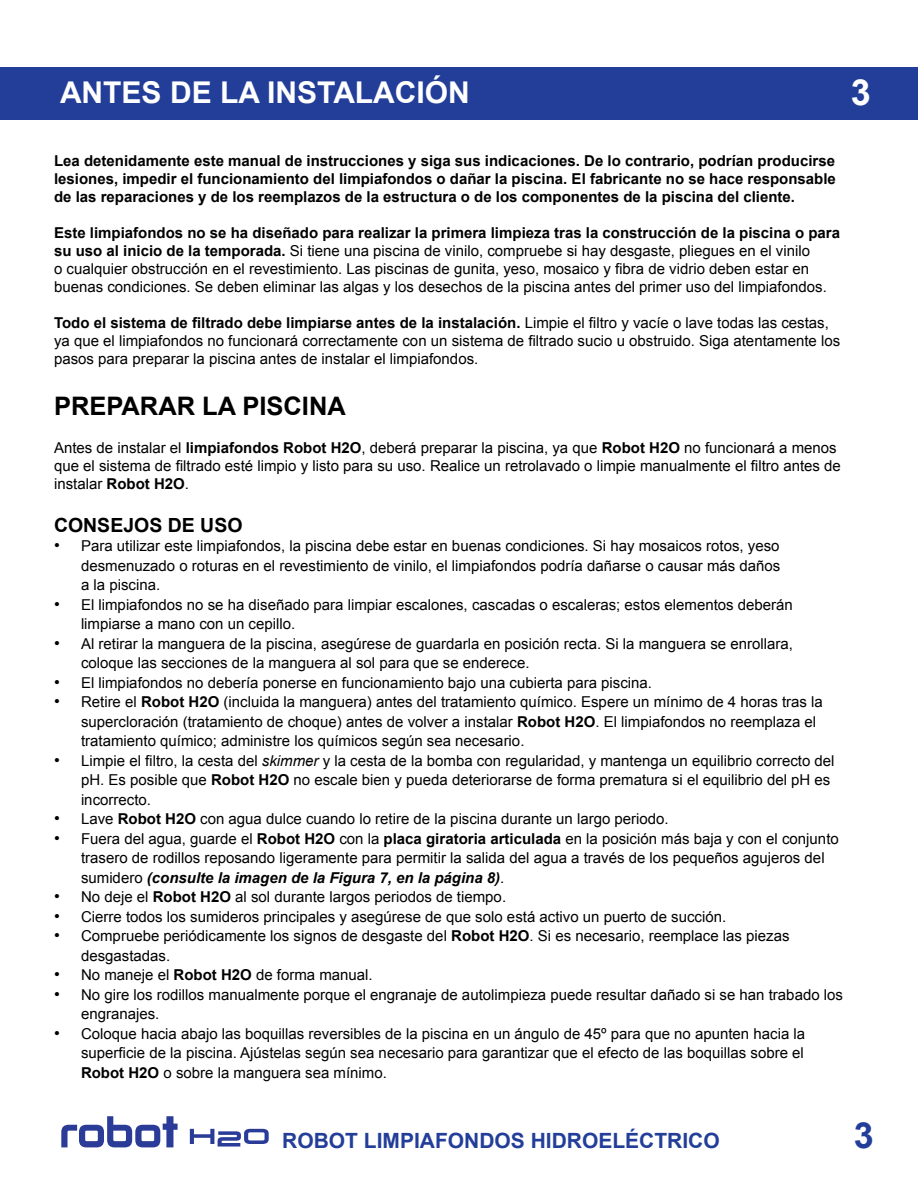
<style>
.page{position:relative;width:918px;height:1188px;background:#fff}
.page>*{position:absolute;margin:0;border:0;box-sizing:border-box;transform-origin:0 0}
.t1{font:700 36px "Arial";color:#fff}
.t2{font:700 36px "Arial";color:#233e99}
.t3{font:700 30px "Arial";color:#fff}
.t4{font:700 25.5px "Arial";color:#000}
.t5{font:700 21px "Arial";color:#233e99}
.t6{font:700 19.5px "Arial";color:#000}
.t7{font:15px/19.5px "Arial";color:#000}
.t8{font:700 15px/18px "Arial";color:#000;text-align:justify}
.s1{font-weight:700}
.s2{font-size:16.5px}
.s3{font-style:italic}
.s4{font-weight:700;font-style:italic}
</style>
<div class="page">
<div style="left:0;top:67px;width:918px;height:53px;background:#233e99"></div>
<svg style="left:190px;top:1129px;width:79px;height:18px"></svg>
<svg style="left:61px;top:1116px;width:117px;height:31px"></svg>
<h2 class="t3" style="left:60px;top:72px;width:411px">ANTES DE LA INSTALACIÓN</h2>
<h1 class="t1" style="left:851px;top:68px;width:22px">3</h1>
<p class="t8" style="left:54px;top:153px;width:783px">Lea detenidamente este manual de instrucciones y siga sus indicaciones. De lo contrario, podrían producirse lesiones, impedir el funcionamiento del limpiafondos o dañar la piscina. El fabricante no se hace responsable de las reparaciones y de los reemplazos de la estructura o de los componentes de la piscina del cliente.</p>
<p class="t7" style="left:54px;top:224px;width:788px;line-height:18px"><span class="s1">Este limpiafondos no se ha diseñado para realizar la primera limpieza tras la construcción de la piscina o para su uso al inicio de la temporada.</span> Si tiene una piscina de vinilo, compruebe si hay desgaste, pliegues en el vinilo<br>o cualquier obstrucción en el revestimiento. Las piscinas de gunita, yeso, mosaico y fibra de vidrio deben estar en buenas condiciones. Se deben eliminar las algas y los desechos de la piscina antes del primer uso del limpiafondos.</p>
<p class="t7" style="left:54px;top:314px;width:788px;line-height:18px"><span class="s1">Todo el sistema de filtrado debe limpiarse antes de la instalación.</span> Limpie el filtro y vacíe o lave todas las cestas, ya que el limpiafondos no funcionará correctamente con un sistema de filtrado sucio u obstruido. Siga atentamente los pasos para preparar la piscina antes de instalar el limpiafondos.</p>
<h3 class="t4" style="left:54px;top:389px;width:293px">PREPARAR LA PISCINA</h3>
<p class="t7" style="left:54px;top:439px;width:789px;line-height:18px">Antes de instalar el <span class="s1">limpiafondos Robot H2O</span>, deberá preparar la piscina, ya que <span class="s1">Robot H2O</span> no funcionará a menos que el sistema de filtrado esté limpio y listo para su uso. Realice un retrolavado o limpie manualmente el filtro antes de instalar <span class="s1">Robot H2O</span>.</p>
<h3 class="t6" style="left:54px;top:512px;width:190px">CONSEJOS DE USO</h3>
<p class="t7" style="left:81px;top:536px;width:701px;text-align:justify;text-indent:-27px"><span class="s2">•</span> Para utilizar este limpiafondos, la piscina debe estar en buenas condiciones. Si hay mosaicos rotos, yeso desmenuzado o roturas en el revestimiento de vinilo, el limpiafondos podría dañarse o causar más daños a la piscina.</p>
<p class="t7" style="left:81px;top:595px;width:713px;text-indent:-27px"><span class="s2">•</span> El limpiafondos no se ha diseñado para limpiar escalones, cascadas o escaleras; estos elementos deberán limpiarse a mano con un cepillo.</p>
<p class="t7" style="left:81px;top:634px;width:713px;text-indent:-27px"><span class="s2">•</span> Al retirar la manguera de la piscina, asegúrese de guardarla en posición recta. Si la manguera se enrollara, coloque las secciones de la manguera al sol para que se enderece.</p>
<p class="t7" style="left:54px;top:673px;width:600px"><span class="s2">•</span> El limpiafondos no debería ponerse en funcionamiento bajo una cubierta para piscina.</p>
<p class="t7" style="left:81px;top:692px;width:743px;text-indent:-27px"><span class="s2">•</span> Retire el <span class="s1">Robot H2O</span> (incluida la manguera) antes del tratamiento químico. Espere un mínimo de 4 horas tras la supercloración (tratamiento de choque) antes de volver a instalar <span class="s1">Robot H2O</span>. El limpiafondos no reemplaza el tratamiento químico; administre los químicos según sea necesario.</p>
<p class="t7" style="left:81px;top:751px;width:755px;text-indent:-27px"><span class="s2">•</span> Limpie el filtro, la cesta del <span class="s3">skimmer</span> y la cesta de la bomba con regularidad, y mantenga un equilibrio correcto del pH. Es posible que <span class="s1">Robot H2O</span> no escale bien y pueda deteriorarse de forma prematura si el equilibrio del pH es incorrecto.</p>
<p class="t7" style="left:54px;top:809px;width:616px"><span class="s2">•</span> Lave <span class="s1">Robot H2O</span> con agua dulce cuando lo retire de la piscina durante un largo periodo.</p>
<p class="t7" style="left:81px;top:829px;width:759px;text-indent:-27px"><span class="s2">•</span> Fuera del agua, guarde el <span class="s1">Robot H2O</span> con la <span class="s1">placa giratoria articulada</span> en la posición más baja y con el conjunto trasero de rodillos reposando ligeramente para permitir la salida del agua a través de los pequeños agujeros del sumidero <span class="s4">(consulte la imagen de la Figura 7, en la página 8)</span>.</p>
<p class="t7" style="left:54px;top:887px;width:454px"><span class="s2">•</span> No deje el <span class="s1">Robot H2O</span> al sol durante largos periodos de tiempo.</p>
<p class="t7" style="left:54px;top:907px;width:674px"><span class="s2">•</span> Cierre todos los sumideros principales y asegúrese de que solo está activo un puerto de succión.</p>
<p class="t7" style="left:81px;top:926px;width:710px;text-indent:-27px"><span class="s2">•</span> Compruebe periódicamente los signos de desgaste del <span class="s1">Robot H2O</span>. Si es necesario, reemplace las piezas desgastadas.</p>
<p class="t7" style="left:54px;top:965px;width:320px"><span class="s2">•</span> No maneje el <span class="s1">Robot H2O</span> de forma manual.</p>
<p class="t7" style="left:81px;top:985px;width:764px;text-indent:-27px"><span class="s2">•</span> No gire los rodillos manualmente porque el engranaje de autolimpieza puede resultar dañado si se han trabado los engranajes.</p>
<p class="t7" style="left:81px;top:1024px;width:726px;text-align:justify;text-indent:-27px"><span class="s2">•</span> Coloque hacia abajo las boquillas reversibles de la piscina en un ángulo de 45º para que no apunten hacia la superficie de la piscina. Ajústelas según sea necesario para garantizar que el efecto de las boquillas sobre el <span class="s1">Robot H2O</span> o sobre la manguera sea mínimo.</p>
<h3 class="t5" style="left:282px;top:1127px;width:439px">ROBOT LIMPIAFONDOS HIDROELÉCTRICO</h3>
<h1 class="t2" style="left:854px;top:1112px;width:22px">3</h1>
</div>
